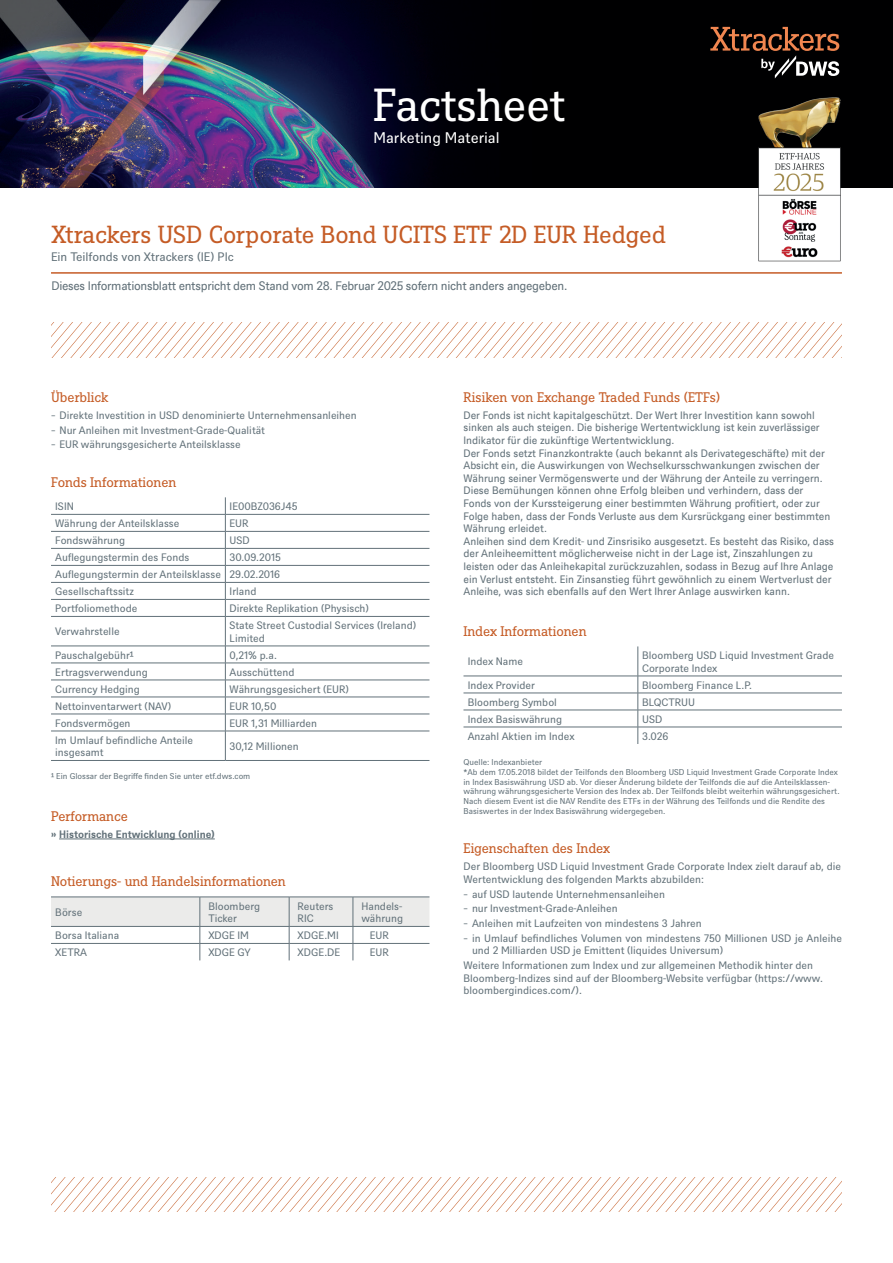
<style>
.page{position:relative;width:893px;height:1263px;background:#fff}
.page>*{position:absolute;margin:0;border:0;box-sizing:border-box;transform-origin:0 0}
.t1{font:45px "DWS Slab";letter-spacing:-.01em;color:#fff}
.t2{font:24px "DWS Slab";color:#c55c26}
.t3{font:15px "DWS Sans";color:#fff}
.t4{font:13.5px "DWS Slab";letter-spacing:-.01em;color:#c55c26}
.t5{font:12px "DWS Sans TT";letter-spacing:-.025em;color:#627179}
.t6{font:12px "DWS Sans";color:#627179}
.t7{font:10.5px/12.6px "DWS Sans";color:#627179}
.t8{font:10.5px/12.6px "DWS Sans TT";letter-spacing:-.005em;color:#627179}
.t9{font:700 10.5px "DWS Sans";color:#627179}
.t10{font:8.25px/9.9px "DWS Sans";color:#627179}
</style>
<div class="page">
<hr style="left:59px;top:839px;width:156px;height:1px;background:#627179">
<hr style="left:51px;top:514px;width:174px;height:1px;background:#627179">
<hr style="left:225px;top:514px;width:204px;height:1px;background:#627179">
<hr style="left:51px;top:531px;width:174px;height:1px;background:#627179">
<hr style="left:225px;top:531px;width:204px;height:1px;background:#627179">
<hr style="left:51px;top:548px;width:174px;height:1px;background:#627179">
<hr style="left:225px;top:548px;width:204px;height:1px;background:#627179">
<hr style="left:51px;top:565px;width:174px;height:1px;background:#627179">
<hr style="left:225px;top:565px;width:204px;height:1px;background:#627179">
<hr style="left:51px;top:582px;width:174px;height:1px;background:#627179">
<hr style="left:225px;top:582px;width:204px;height:1px;background:#627179">
<hr style="left:51px;top:599px;width:174px;height:1px;background:#627179">
<hr style="left:225px;top:599px;width:204px;height:1px;background:#627179">
<hr style="left:51px;top:616px;width:174px;height:1px;background:#627179">
<hr style="left:225px;top:616px;width:204px;height:1px;background:#627179">
<hr style="left:51px;top:646px;width:174px;height:1px;background:#627179">
<hr style="left:225px;top:646px;width:204px;height:1px;background:#627179">
<hr style="left:51px;top:663px;width:174px;height:1px;background:#627179">
<hr style="left:225px;top:663px;width:204px;height:1px;background:#627179">
<hr style="left:51px;top:680px;width:174px;height:1px;background:#627179">
<hr style="left:51px;top:697px;width:174px;height:1px;background:#627179">
<hr style="left:51px;top:714px;width:174px;height:1px;background:#627179">
<hr style="left:51px;top:731px;width:174px;height:1px;background:#627179">
<hr style="left:51px;top:760px;width:174px;height:1px;background:#627179">
<hr style="left:225px;top:680px;width:204px;height:1px;background:#627179">
<hr style="left:225px;top:697px;width:204px;height:1px;background:#627179">
<hr style="left:225px;top:714px;width:204px;height:1px;background:#627179">
<hr style="left:225px;top:731px;width:204px;height:1px;background:#627179">
<hr style="left:225px;top:760px;width:204px;height:1px;background:#627179">
<svg style="left:225px;top:497px;width:1px;height:263px"></svg>
<svg style="left:51px;top:897px;width:378px;height:63px"></svg>
<hr style="left:463px;top:676px;width:175px;height:1px;background:#627179">
<hr style="left:638px;top:676px;width:204px;height:1px;background:#627179">
<hr style="left:463px;top:693px;width:175px;height:1px;background:#627179">
<hr style="left:638px;top:693px;width:204px;height:1px;background:#627179">
<hr style="left:463px;top:710px;width:175px;height:1px;background:#627179">
<hr style="left:638px;top:710px;width:204px;height:1px;background:#627179">
<hr style="left:463px;top:727px;width:175px;height:1px;background:#627179">
<hr style="left:638px;top:727px;width:204px;height:1px;background:#627179">
<hr style="left:638px;top:646px;width:1px;height:30px;background:#627179">
<svg style="left:638px;top:676px;width:1px;height:68px"></svg>
<hr style="left:51px;top:272px;width:791px;height:2px;background:#c55c26">
<svg style="left:52px;top:322px;width:790px;height:35px"></svg>
<img style="left:0;top:0;width:893px;height:188px">
<svg style="left:710px;top:27px;width:129px;height:51px;background:#3a2921"></svg>
<svg style="left:51px;top:1177px;width:791px;height:35px"></svg>
<img style="left:757px;top:96px;width:85px;height:166px">
<h1 class="t1" style="left:373px;top:74px;width:193px">Factsheet</h1>
<h3 class="t3" style="left:373px;top:127px;width:128px">Marketing Material</h3>
<h2 class="t2" style="left:51px;top:218px;width:616px">Xtrackers USD Corporate Bond UCITS ETF 2D EUR Hedged</h2>
<p class="t6" style="left:51px;top:249px;width:184px">Ein Teilfonds von Xtrackers (IE) Plc</p>
<p class="t5" style="left:51px;top:278px;width:517px">Dieses Informationsblatt entspricht dem Stand vom 28. Februar 2025 sofern nicht anders angegeben.</p>
<p class="t4" style="left:51px;top:388px;width:59px">Überblick</p>
<p class="t7" style="left:51px;top:407px;width:307px;line-height:14.7px">̵ Direkte Investition in USD denominierte Unternehmensanleihen ̵ Nur Anleihen mit Investment-Grade-Qualität<br>̵ EUR währungsgesicherte Anteilsklasse</p>
<p class="t4" style="left:51px;top:473px;width:127px">Fonds Informationen</p>
<p class="t7" style="left:55px;top:499px;width:20px">ISIN</p>
<p class="t7" style="left:230px;top:499px;width:70px">IE00BZ036J45</p>
<p class="t7" style="left:55px;top:516px;width:126px">Währung der Anteilsklasse</p>
<p class="t7" style="left:230px;top:516px;width:20px">EUR</p>
<p class="t7" style="left:55px;top:533px;width:71px">Fondswährung</p>
<p class="t7" style="left:230px;top:533px;width:22px">USD</p>
<p class="t7" style="left:55px;top:550px;width:136px">Auflegungstermin des Fonds</p>
<p class="t7" style="left:55px;top:548px;width:227px;line-height:17px;text-align:justify;text-indent:174px">30.09.2015<br>Auflegungstermin der Anteilsklasse 29.02.2016<br>Gesellschaftssitz</p>
<p class="t7" style="left:230px;top:584px;width:28px">Irland</p>
<p class="t7" style="left:55px;top:601px;width:84px">Portfoliomethode</p>
<p class="t7" style="left:230px;top:601px;width:141px">Direkte Replikation (Physisch)</p>
<p class="t7" style="left:55px;top:625px;width:66px">Verwahrstelle</p>
<p class="t7" style="left:230px;top:618px;width:188px">State Street Custodial Services (Ireland)<br>Limited</p>
<p class="t7" style="left:55px;top:648px;width:80px">Pauschalgebühr¹</p>
<p class="t7" style="left:230px;top:648px;width:49px">0,21% p.a.</p>
<p class="t7" style="left:55px;top:665px;width:94px">Ertragsverwendung</p>
<p class="t7" style="left:230px;top:665px;width:66px">Ausschüttend</p>
<p class="t7" style="left:55px;top:682px;width:86px">Currency Hedging</p>
<p class="t7" style="left:230px;top:682px;width:121px">Währungsgesichert (EUR)</p>
<p class="t7" style="left:55px;top:699px;width:117px">Nettoinventarwert (NAV)</p>
<p class="t7" style="left:230px;top:699px;width:48px">EUR 10,50</p>
<p class="t7" style="left:55px;top:716px;width:77px">Fondsvermögen</p>
<p class="t7" style="left:230px;top:716px;width:89px">EUR 1,31 Milliarden</p>
<p class="t7" style="left:55px;top:733px;width:139px">Im Umlauf befindliche Anteile insgesamt</p>
<p class="t7" style="left:230px;top:739px;width:71px">30,12 Millionen</p>
<p class="t10" style="left:51px;top:770px;width:201px">¹ Ein Glossar der Begriffe finden Sie unter etf.dws.com</p>
<p class="t4" style="left:51px;top:807px;width:78px">Performance</p>
<p class="t9" style="left:51px;top:827px;width:165px">» Historische Entwicklung (online)</p>
<p class="t4" style="left:51px;top:872px;width:236px">Notierungs- und Handelsinformationen</p>
<p class="t7" style="left:55px;top:905px;width:29px">Börse</p>
<p class="t7" style="left:208px;top:899px;width:53px">Bloomberg<br>Ticker</p>
<p class="t7" style="left:298px;top:899px;width:37px">Reuters<br>RIC</p>
<p class="t7" style="left:361px;top:899px;width:43px">Handels&shy;währung</p>
<p class="t7" style="left:55px;top:928px;width:66px">Borsa Italiana</p>
<p class="t7" style="left:208px;top:928px;width:42px">XDGE IM</p>
<p class="t7" style="left:298px;top:928px;width:43px">XDGE.MI</p>
<p class="t7" style="left:370px;top:928px;width:20px">EUR</p>
<p class="t7" style="left:55px;top:945px;width:33px">XETRA</p>
<p class="t7" style="left:208px;top:945px;width:44px">XDGE GY</p>
<p class="t7" style="left:298px;top:945px;width:44px">XDGE.DE</p>
<p class="t7" style="left:370px;top:945px;width:20px">EUR</p>
<p class="t4" style="left:463px;top:388px;width:258px">Risiken von Exchange Traded Funds (ETFs)</p>
<p class="t8" style="left:463px;top:408px;width:372px">Der Fonds ist nicht kapitalgeschützt. Der Wert Ihrer Investition kann sowohl sinken als auch steigen. Die bisherige Wertentwicklung ist kein zuverlässiger Indikator für die zukünftige Wertentwicklung.<br>Der Fonds setzt Finanzkontrakte (auch bekannt als Derivategeschäfte) mit der Absicht ein, die Auswirkungen von Wechselkursschwankungen zwischen der Währung seiner Vermögenswerte und der Währung der Anteile zu verringern.<br>Diese Bemühungen können ohne Erfolg bleiben und verhindern, dass der<br>Fonds von der Kurssteigerung einer bestimmten Währung profitiert, oder zur Folge haben, dass der Fonds Verluste aus dem Kursrückgang einer bestimmten Währung erleidet.<br>Anleihen sind dem Kredit- und Zinsrisiko ausgesetzt. Es besteht das Risiko, dass der Anleiheemittent möglicherweise nicht in der Lage ist, Zinszahlungen zu leisten oder das Anleihekapital zurückzuzahlen, sodass in Bezug auf Ihre Anlage ein Verlust entsteht. Ein Zinsanstieg führt gewöhnlich zu einem Wertverlust der Anleihe, was sich ebenfalls auf den Wert Ihrer Anlage auswirken kann.</p>
<p class="t4" style="left:463px;top:622px;width:125px">Index Informationen</p>
<p class="t7" style="left:468px;top:655px;width:57px">Index Name</p>
<p class="t7" style="left:642px;top:648px;width:193px">Bloomberg USD Liquid Investment Grade<br>Corporate Index</p>
<p class="t7" style="left:468px;top:678px;width:69px">Index Provider</p>
<p class="t7" style="left:642px;top:678px;width:112px">Bloomberg Finance L.P.</p>
<p class="t7" style="left:468px;top:695px;width:91px">Bloomberg Symbol</p>
<p class="t7" style="left:642px;top:695px;width:54px">BLQCTRUU</p>
<p class="t7" style="left:468px;top:712px;width:96px">Index Basiswährung</p>
<p class="t7" style="left:642px;top:712px;width:22px">USD</p>
<p class="t7" style="left:468px;top:729px;width:108px">Anzahl Aktien im Index</p>
<p class="t7" style="left:642px;top:729px;width:28px">3.026</p>
<p class="t10" style="left:463px;top:756px;width:378px">Quelle: Indexanbieter<br>*Ab dem 17.05.2018 bildet der Teilfonds den Bloomberg USD Liquid Investment Grade Corporate Index in Index Basiswährung USD ab. Vor dieser Änderung bildete der Teilfonds die auf die Anteilsklassen&shy;währung währungsgesicherte Version des Index ab. Der Teilfonds bleibt weiterhin währungsgesichert.<br>Nach diesem Event ist die NAV Rendite des ETFs in der Währung des Teilfonds und die Rendite des Basiswertes in der Index Basiswährung widergegeben.</p>
<p class="t4" style="left:463px;top:839px;width:148px">Eigenschaften des Index</p>
<p class="t7" style="left:463px;top:859px;width:379px">Der Bloomberg USD Liquid Investment Grade Corporate Index zielt darauf ab, die<br>Wertentwicklung des folgenden Markts abzubilden:</p>
<p class="t7" style="left:463px;top:886px;width:380px;line-height:14.7px">̵ auf USD lautende Unternehmensanleihen<br>̵ nur Investment-Grade-Anleihen<br>̵ Anleihen mit Laufzeiten von mindestens 3 Jahren<br>̵ in Umlauf befindliches Volumen von mindestens 750 Millionen USD je Anleihe</p>
<p class="t7" style="left:463px;top:942px;width:351px;line-height:14.7px;text-indent:9px">und 2 Milliarden USD je Emittent (liquides Universum)<br>Weitere Informationen zum Index und zur allgemeinen Methodik hinter den</p>
<p class="t7" style="left:463px;top:971px;width:361px">Bloomberg-Indizes sind auf der Bloomberg-Website verfügbar (https://www. bloombergindices.com/).</p>
</div>
